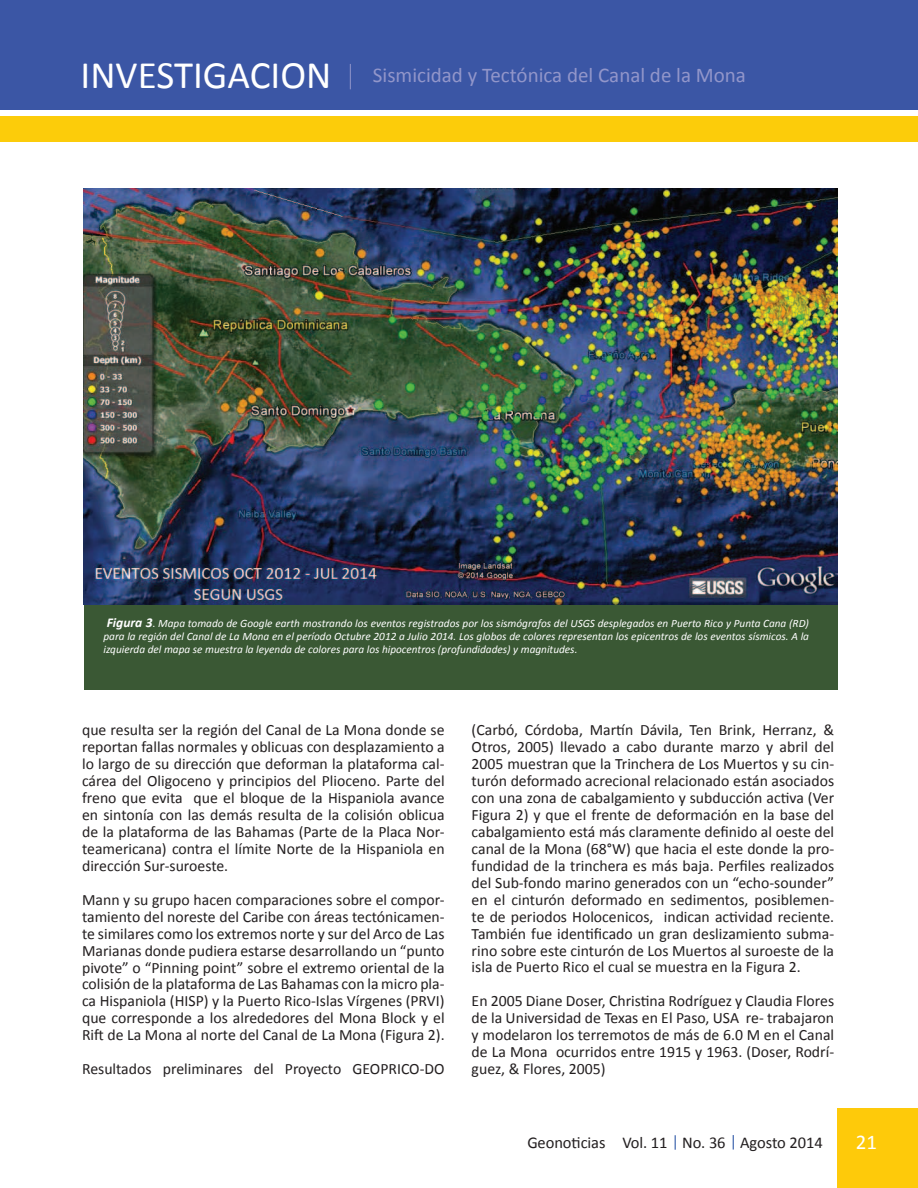
<style>
.page{position:relative;width:918px;height:1188px;background:#fff}
.page>*{position:absolute;margin:0;border:0;box-sizing:border-box;transform-origin:0 0}
.t1{font:21px "Calibri";color:#9296ca}
.t2{font:21px "Calibri";color:#fff}
.t3{font:16.5px "Calibri";letter-spacing:-.005em;color:#231f20}
.t4{font:15.75px/17px "Calibri";color:#231f20;text-align:justify}
.t5{font:italic 11.25px/13px "Calibri";color:#fff;text-align:justify}
.s1{font-size:39px;color:#fff}
.s2{font-weight:700;font-size:13.5px}
.s3{font-style:normal}
</style>
<div class="page">
<div style="left:837px;top:1109px;width:81px;height:79px;background:#feca0a"></div>
<div style="left:0;top:0;width:918px;height:110px;background:#3b56a5"></div>
<div style="left:0;top:116px;width:918px;height:26px;background:#fccc0a"></div>
<svg style="left:675px;top:1135px;width:1px;height:15px"></svg>
<svg style="left:733px;top:1135px;width:1px;height:15px"></svg>
<svg style="left:350px;top:64px;width:1px;height:25px"></svg>
<div style="left:84px;top:604px;width:753px;height:86px;background:#3a5834"></div>
<img style="left:84px;top:189px;width:753px;height:416px">
<h1 class="t1" style="left:81px;top:62px;width:667px"><span class="s1">INVESTIGACION</span> Sismicidad y Tectónica del Canal de la Mona</h1>
<p class="t5" style="left:103px;top:616px;width:707px"><span class="s2">Figura 3</span><span class="s3">.</span> Mapa tomado de Google earth mostrando los eventos registrados por los sismógrafos del USGS desplegados en Puerto Rico y Punta Cana (RD) para la región del Canal de La Mona en el período Octubre 2012 a Julio 2014. Los globos de colores representan los epicentros de los eventos sísmicos. A la izquierda del mapa se muestra la leyenda de colores para los hipocentros (profundidades) y magnitudes.</p>
<p class="t4" style="left:82px;top:721px;width:364px">que resulta ser la región del Canal de La Mona donde se reportan fallas normales y oblicuas con desplazamiento a lo largo de su dirección que deforman la plataforma cal&shy;cárea del Oligoceno y principios del Plioceno. Parte del freno que evita que el bloque de la Hispaniola avance en sintonía con las demás resulta de la colisión oblicua de la plataforma de las Bahamas (Parte de la Placa Nor&shy;teamericana) contra el límite Norte de la Hispaniola en dirección Sur-suroeste.</p>
<p class="t4" style="left:82px;top:890px;width:364px">Mann y su grupo hacen comparaciones sobre el compor&shy;tamiento del noreste del Caribe con áreas tectónicamen&shy;te similares como los extremos norte y sur del Arco de Las Marianas donde pudiera estarse desarrollando un “punto pivote” o “Pinning point” sobre el extremo oriental de la colisión de la plataforma de Las Bahamas con la micro pla&shy;ca Hispaniola (HISP) y la Puerto Rico-Islas Vírgenes (PRVI) que corresponde a los alrededores del Mona Block y el Rift de La Mona al norte del Canal de La Mona (Figura 2).</p>
<p class="t4" style="left:82px;top:1060px;width:364px">Resultados preliminares del Proyecto GEOPRICO-DO</p>
<p class="t4" style="left:472px;top:721px;width:364px">(Carbó, Córdoba, Martín Dávila, Ten Brink, Herranz, &amp; Otros, 2005) llevado a cabo durante marzo y abril del 2005 muestran que la Trinchera de Los Muertos y su cin&shy;turón deformado acrecional relacionado están asociados con una zona de cabalgamiento y subducción activa (Ver Figura 2) y que el frente de deformación en la base del cabalgamiento está más claramente definido al oeste del canal de la Mona (68°W) que hacia el este donde la pro&shy;fundidad de la trinchera es más baja. Perfiles realizados del Sub-fondo marino generados con un “echo-sounder” en el cinturón deformado en sedimentos, posiblemen&shy;te de periodos Holocenicos, indican actividad reciente.<br>También fue identificado un gran deslizamiento subma&shy;rino sobre este cinturón de Los Muertos al suroeste de la isla de Puerto Rico el cual se muestra en la Figura 2.</p>
<p class="t4" style="left:472px;top:992px;width:364px">En 2005 Diane Doser, Christina Rodríguez y Claudia Flores de la Universidad de Texas en El Paso, USA re- trabajaron y modelaron los terremotos de más de 6.0 M en el Canal de La Mona ocurridos entre 1915 y 1963. (Doser, Rodrí&shy;guez, &amp; Flores, 2005)</p>
<p class="t3" style="left:527px;top:1132px;width:297px">Geonoticias Vol. 11 No. 36 Agosto 2014</p>
<h1 class="t2" style="left:856px;top:1129px;width:23px">21</h1>
</div>
